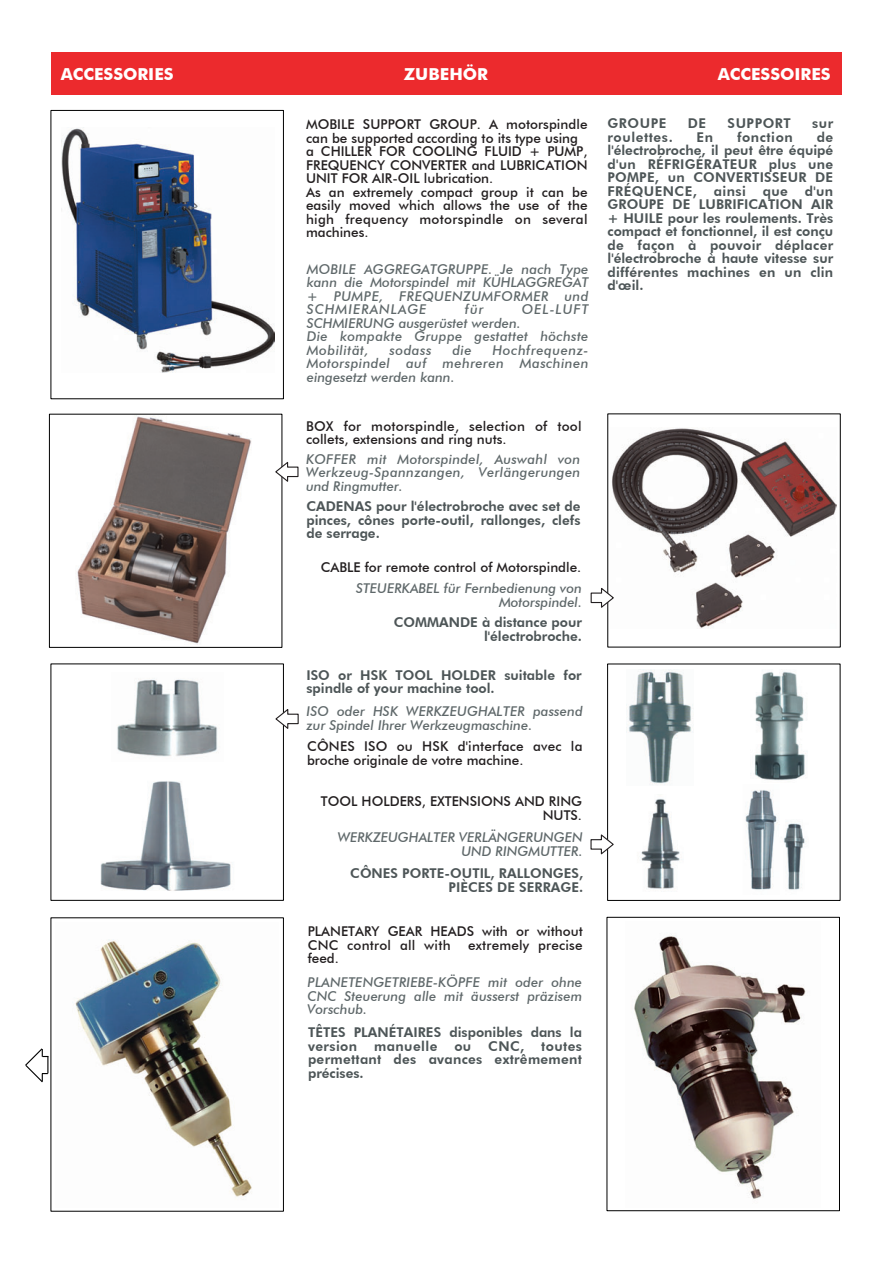
<style>
.page{position:relative;width:893px;height:1263px;background:#fff}
.page>*{position:absolute;margin:0;border:0;box-sizing:border-box;transform-origin:0 0}
.t1{font:700 16.5px "Futura BT";color:#fff}
.t2{font:800 13.5px/13.5px "Futura BT";color:#4d5557;text-align:justify}
.t3{font:italic 500 13.5px/13.5px "Futura BT";letter-spacing:.005em;color:#5f686a}
.t4{font:500 13.5px/13.5px "Futura BT";color:#231f20}
.t5{font:500 13.5px/13.5px "Futura BT";letter-spacing:.02em;color:#231f20}
.t6{font:800 13.5px "Futura BT";letter-spacing:.045em;color:#4d5557}
.t7{font:800 13.5px "Futura BT";letter-spacing:.03em;color:#4d5557}
.t8{font:800 13.5px "Futura BT";letter-spacing:.04em;color:#4d5557}
.s1{font-style:italic;color:#5f686a}
.s2{font-weight:500;font-style:italic;color:#5f686a}
.s3{font-style:normal;color:#231f20}
</style>
<div class="page">
<div style="left:607px;top:917px;width:233px;height:294px;background:#fff;border:1px solid #000"></div>
<div style="left:51px;top:52px;width:791px;height:43px;background:#ec2a2d"></div>
<div style="left:51px;top:110px;width:233px;height:289px;background:#fff;border:1px solid #000"></div>
<img style="left:61px;top:127px;width:213px;height:246px">
<div style="left:51px;top:663px;width:233px;height:238px;background:#fff;border:1px solid #000"></div>
<svg style="left:49px;top:414px;width:233px;height:234px"></svg>
<img style="left:100px;top:781px;width:131px;height:110px">
<img style="left:612px;top:428px;width:225px;height:201px">
<div style="left:607px;top:664px;width:233px;height:237px;background:#fff;border:1px solid #000"></div>
<img style="left:750px;top:671px;width:56px;height:109px">
<img style="left:641px;top:798px;width:39px;height:91px">
<img style="left:745px;top:790px;width:60px;height:100px">
<img style="left:117px;top:679px;width:101px;height:78px">
<img style="left:634px;top:934px;width:172px;height:265px">
<img style="left:75px;top:939px;width:177px;height:258px">
<svg style="left:25px;top:1048px;width:23px;height:35px"></svg>
<svg style="left:274px;top:461px;width:25px;height:23px"></svg>
<svg style="left:275px;top:708px;width:24px;height:23px"></svg>
<svg style="left:590px;top:587px;width:25px;height:22px"></svg>
<svg style="left:590px;top:833px;width:24px;height:23px"></svg>
<img style="left:628px;top:669px;width:65px;height:116px">
<p class="t1" style="left:61px;top:64px;width:114px">ACCESSORIES</p>
<p class="t1" style="left:404px;top:64px;width:86px">ZUBEHÖR</p>
<p class="t1" style="left:718px;top:64px;width:114px">ACCESSOIRES</p>
<p class="t2" style="left:608px;top:117px;width:60px">GROUPE</p>
<p class="t2" style="left:688px;top:117px;width:20px">DE</p>
<p class="t8" style="left:728px;top:115px;width:65px">SUPPORT</p>
<p class="t2" style="left:812px;top:117px;width:23px">sur</p>
<p class="t6" style="left:608px;top:129px;width:67px">roulettes.</p>
<p class="t2" style="left:697px;top:130px;width:18px">En</p>
<p class="t6" style="left:737px;top:129px;width:57px">fonction</p>
<p class="t4" style="left:306px;top:117px;width:283px">MOBILE SUPPORT GROUP. A motorspindle can be supported according to its type using a CHILLER FOR COOLING FLUID + PUMP, FREQUENCY CONVERTER and LUBRICATION UNIT FOR AIR-OIL lubrication.<br>As an extremely compact group it can be easily moved which allows the use of the high frequency motorspindle on several machines.</p>
<p class="t2" style="left:607px;top:130px;width:227px;text-indent:209px">de l'électrobroche, il peut être équipé d'un RÉFRIGÉRATEUR plus une POMPE, un CONVERTISSEUR DE FRÉQUENCE, ainsi que d'un GROUPE DE LUBRIFICATION AIR + HUILE pour les roulements. Très compact et fonctionnel, il est conçu de façon à pouvoir déplacer l'électrobroche à haute vitesse sur différentes machines en un clin d'œil.</p>
<p class="t3" style="left:307px;top:262px;width:283px;text-align:justify">MOBILE AGGREGATGRUPPE. Je nach Type kann die Motorspindel mit KÜHLAGGREGAT + PUMPE, FREQUENZUMFORMER und SCHMIERANLAGE</p>
<p class="t3" style="left:465px;top:303px;width:20px">für</p>
<p class="t3" style="left:522px;top:303px;width:68px">OEL-LUFT</p>
<p class="t3" style="left:307px;top:316px;width:283px">SCHMIERUNG ausgerüstet werden.<br>Die kompakte Gruppe gestattet höchste<br>Mobilität,</p>
<p class="t3" style="left:307px;top:343px;width:283px;text-align:justify;text-indent:186px">Hochfrequenz-Motorspindel auf mehreren Maschinen eingesetzt werden kann.</p>
<p class="t5" style="left:306px;top:419px;width:277px">BOX for motorspindle, selection of tool collets, extensions and ring nuts.</p>
<p class="t3" style="left:306px;top:452px;width:276px;text-align:justify">KOFFER mit Motorspindel, Auswahl von Werkzeug-Spannzangen, Verlängerungen und Ringmutter.</p>
<p class="t2" style="left:306px;top:499px;width:276px">CADENAS pour l'électrobroche avec set de pinces, cônes porte-outil, rallonges, clefs de serrage.</p>
<p class="t4" style="left:321px;top:556px;width:263px;line-height:21.5px;text-align:right">CABLE for remote control of Motorspindle.<br><span class="s1">STEUERKABEL für Fernbedienung von</span></p>
<p class="t2" style="left:394px;top:591px;width:190px;line-height:20.5px;text-align:right"><span class="s2">Motorspindel.<br></span>COMMANDE à distance pour</p>
<p class="t2" style="left:484px;top:629px;width:99px">l'électrobroche.</p>
<p class="t3" style="left:389px;top:343px;width:44px">sodass</p>
<p class="t3" style="left:452px;top:343px;width:21px">die</p>
<p class="t2" style="left:306px;top:668px;width:277px">ISO or HSK TOOL HOLDER suitable for spindle of your machine tool.</p>
<p class="t3" style="left:307px;top:705px;width:278px">ISO oder HSK WERKZEUGHALTER passend zur Spindel Ihrer Werkzeugmaschine.</p>
<p class="t4" style="left:307px;top:740px;width:277px">CÔNES ISO ou HSK d'interface avec la broche originale de votre machine.</p>
<p class="t4" style="left:321px;top:795px;width:263px;text-align:right">TOOL HOLDERS, EXTENSIONS AND RING<br>NUTS.</p>
<p class="t3" style="left:338px;top:831px;width:247px;text-align:right">WERKZEUGHALTER VERLÄNGERUNGEN<br>UND RINGMUTTER.</p>
<p class="t2" style="left:350px;top:867px;width:234px;text-align:right">CÔNES PORTE-OUTIL, RALLONGES,<br>PIÈCES DE SERRAGE.</p>
<p class="t4" style="left:308px;top:925px;width:276px">PLANETARY GEAR HEADS with or without<br>CNC control all with</p>
<p class="t4" style="left:468px;top:938px;width:116px">extremely precise</p>
<p class="t3" style="left:308px;top:947px;width:276px;line-height:23.7px"><span class="s3">feed.<br></span>PLANETENGETRIEBE-KÖPFE mit oder ohne</p>
<p class="t3" style="left:308px;top:989px;width:276px">CNC Steuerung alle mit äusserst präzisem<br>Vorschub.</p>
<p class="t2" style="left:308px;top:1025px;width:276px">TÊTES PLANÉTAIRES disponibles dans la version</p>
<p class="t7" style="left:374px;top:1038px;width:65px">manuelle</p>
<p class="t2" style="left:454px;top:1039px;width:18px">ou</p>
<p class="t2" style="left:488px;top:1039px;width:38px">CNC,</p>
<p class="t2" style="left:308px;top:1039px;width:276px;text-indent:233px">toutes permettant des avances extrêmement précises.</p>
</div>
